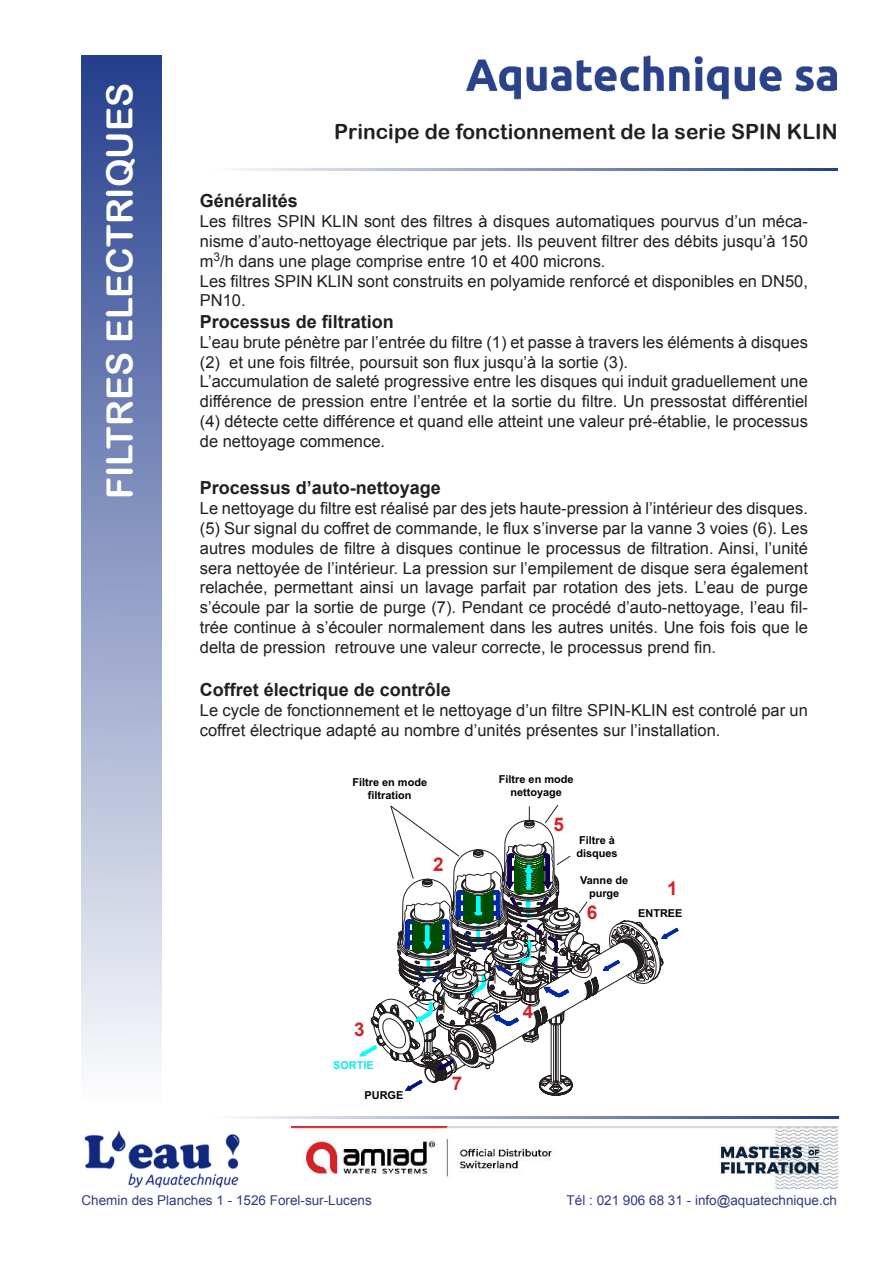
<style>
.page{position:relative;width:893px;height:1263px;background:#fff}
.page>*{position:absolute;margin:0;border:0;box-sizing:border-box;transform-origin:0 0}
.t1{font:36px "Arial Rounded MT Bold";color:#fff}
.t2{font:21px "Arial Rounded MT Bold";color:#231f20}
.t3{font:700 18.9px "Arial";color:#d1232a}
.t4{font:700 18px "Arial";color:#231f20}
.t5{font:16.5px/19.8px "Arial";color:#231f20}
.t6{font:13.5px "Arial";color:#323b7d}
.t7{font:700 10.95px/13px "Arial";color:#000;text-align:center}
.t8{font:700 10.95px "Arial";color:#0fe7ed}
</style>
<div class="page">
<div style="left:81px;top:55px;width:80px;height:1048px;background:linear-gradient(to bottom,#243e8d,#fcfdfd)"></div>
<img style="left:466px;top:55px;width:371px;height:45px">
<hr style="left:211px;top:168px;width:627px;height:2px;background:#253f8e">
<hr style="left:213px;top:1116px;width:626px;height:2px;background:#253f8e">
<img style="left:84px;top:1130px;width:156px;height:58px">
<img style="left:292px;top:1127px;width:546px;height:61px">
<svg style="left:663px;top:928px;width:16px;height:10px"></svg>
<svg style="left:391px;top:805px;width:272px;height:290px"></svg>
<svg style="left:360px;top:806px;width:286px;height:285px"></svg>
<h1 class="t1" style="left:106px;top:499px;width:417px;rotate:-90deg">FILTRES ELECTRIQUES</h1>
<p class="t2" style="left:334px;top:124px;width:505px">Principe de fonctionnement de la serie SPIN KLIN</p>
<p class="t4" style="left:200px;top:189px;width:100px">Généralités</p>
<p class="t5" style="left:200px;top:212px;width:610px">Les filtres SPIN KLIN sont des filtres à disques automatiques pourvus d’un méca&shy;nisme d’auto-nettoyage électrique par jets. Ils peuvent filtrer des débits jusqu’à 150 m<sup>3</sup>/h dans une plage comprise entre 10 et 400 microns.<br>Les filtres SPIN KLIN sont construits en polyamide renforcé et disponibles en DN50, PN10.</p>
<p class="t4" style="left:200px;top:310px;width:196px">Processus de filtration</p>
<p class="t5" style="left:200px;top:332px;width:610px">L’eau brute pénètre par l’entrée du filtre (1) et passe à travers les éléments à disques (2) et une fois filtrée, poursuit son flux jusqu’à la sortie (3).<br>L’accumulation de saleté progressive entre les disques qui induit graduellement une différence de pression entre l’entrée et la sortie du filtre. Un pressostat différentiel (4) détecte cette différence et quand elle atteint une valeur pré-établie, le processus de nettoyage commence.</p>
<p class="t4" style="left:200px;top:476px;width:243px">Processus d’auto-nettoyage</p>
<p class="t5" style="left:200px;top:499px;width:610px;text-align:justify">Le nettoyage du filtre est réalisé par des jets haute-pression à l’intérieur des disques. (5) Sur signal du coffret de commande, le flux s’inverse par la vanne 3 voies (6). Les autres modules de filtre à disques continue le processus de filtration. Ainsi, l’unité sera nettoyée de l’intérieur. La pression sur l’empilement de disque sera également relachée, permettant ainsi un lavage parfait par rotation des jets. L’eau de purge s’écoule par la sortie de purge (7). Pendant ce procédé d’auto-nettoyage, l’eau fil&shy;trée continue à s’écouler normalement dans les autres unités. Une fois fois que le delta de pression retrouve une valeur correcte, le processus prend fin.</p>
<p class="t4" style="left:200px;top:678px;width:253px">Coffret électrique de contrôle</p>
<p class="t5" style="left:200px;top:700px;width:610px">Le cycle de fonctionnement et le nettoyage d’un filtre SPIN-KLIN est controlé par un coffret électrique adapté au nombre d’unités présentes sur l’installation.</p>
<p class="t7" style="left:352px;top:776px;width:76px">Filtre en mode filtration</p>
<p class="t7" style="left:499px;top:774px;width:76px">Filtre en mode nettoyage</p>
<p class="t3" style="left:433px;top:858px;width:12px">2</p>
<p class="t3" style="left:354px;top:1023px;width:12px">3</p>
<p class="t8" style="left:333px;top:1061px;width:42px">SORTIE</p>
<p class="t7" style="left:364px;top:1090px;width:40px">PURGE</p>
<p class="t3" style="left:452px;top:1076px;width:12px">7</p>
<p class="t3" style="left:553px;top:817px;width:12px">5</p>
<p class="t7" style="left:576px;top:835px;width:43px;text-align:left">Filtre à disques</p>
<p class="t7" style="left:580px;top:874px;width:50px">Vanne de purge</p>
<p class="t3" style="left:667px;top:881px;width:12px">1</p>
<p class="t3" style="left:587px;top:905px;width:12px">6</p>
<p class="t7" style="left:638px;top:908px;width:46px">ENTREE</p>
<p class="t3" style="left:523px;top:1005px;width:12px">4</p>
<p class="t6" style="left:81px;top:1195px;width:292px">Chemin des Planches 1 - 1526 Forel-sur-Lucens</p>
<p class="t6" style="left:567px;top:1195px;width:272px">Tél : 021 906 68 31 - info@aquatechnique.ch</p>
</div>
